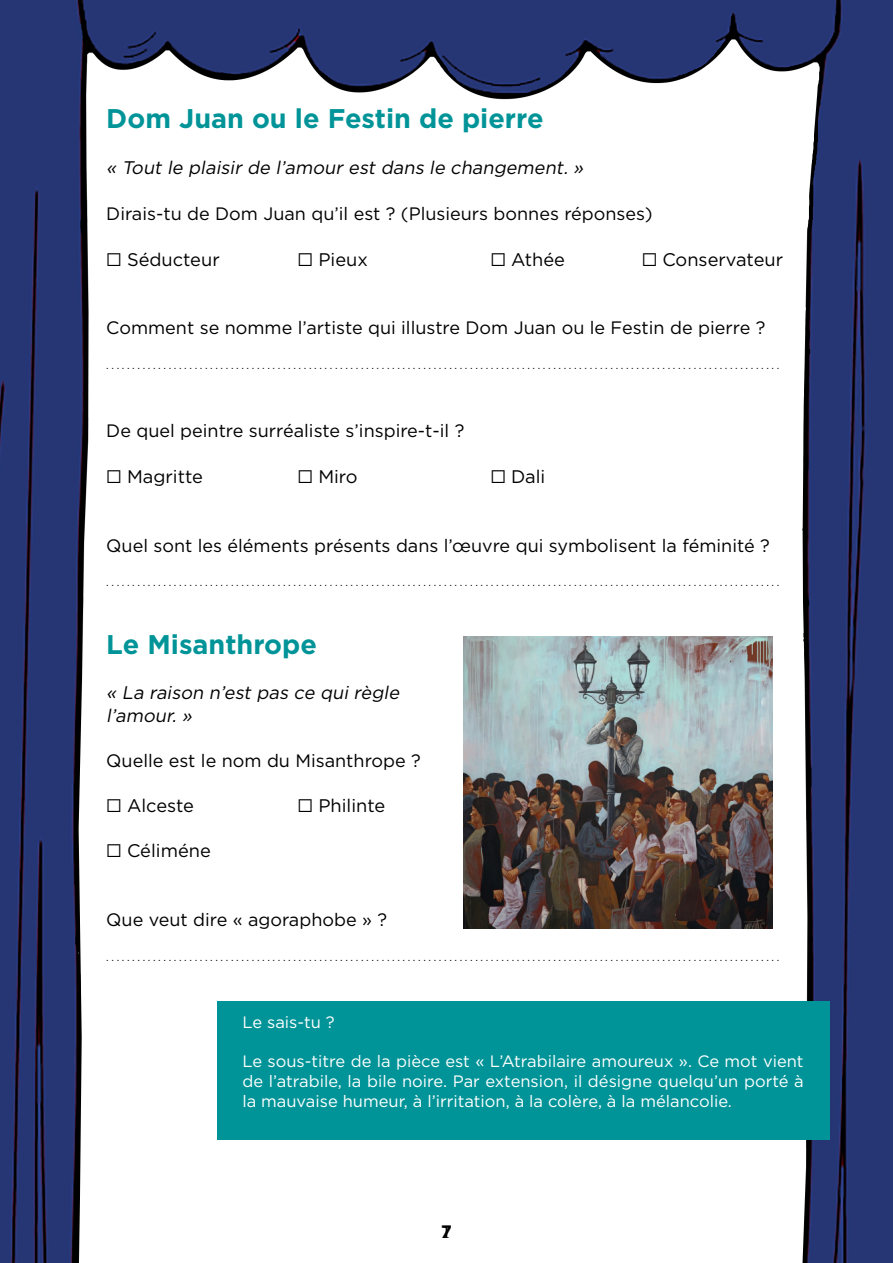
<style>
.page{position:relative;width:893px;height:1263px;background:#fff}
.page>*{position:absolute;margin:0;border:0;box-sizing:border-box;transform-origin:0 0}
.t1{font:700 27px "Gotham";color:#009498}
.t2{font:italic 18.3px/23px "Gotham";color:#000}
.t3{font:18.3px "Gotham";color:#000}
.t4{font:18px "Gotham";color:#000}
.t5{font:18px "Minion Pro";color:#000}
.t6{font:700 18px "Gotham";color:#000}
.t7{font:16.5px/19.8px "Gotham";color:#fff;text-align:justify}
.t8{font:10.5px "Gotham";color:#000}
</style>
<div class="page">
<img style="left:0;top:3px;width:893px;height:1260px">
<hr style="left:0;top:0;width:893px;height:3px;background:#263674">
<img style="left:463px;top:637px;width:310px;height:292px">
<div style="left:217px;top:1002px;width:612px;height:138px;background:#009498"></div>
<p class="t1" style="left:106px;top:100px;width:439px">Dom Juan ou le Festin de pierre</p>
<p class="t2" style="left:106px;top:155px;width:482px">« Tout le plaisir de l’amour est dans le changement. »</p>
<p class="t4" style="left:106px;top:202px;width:548px">Dirais-tu de Dom Juan qu’il est ? (Plusieurs bonnes réponses)</p>
<p class="t3" style="left:106px;top:247px;width:115px">□ Séducteur</p>
<p class="t3" style="left:298px;top:247px;width:72px">□ Pieux</p>
<p class="t3" style="left:490px;top:247px;width:76px">□ Athée</p>
<p class="t3" style="left:642px;top:247px;width:143px">□ Conservateur</p>
<p class="t4" style="left:106px;top:317px;width:661px">Comment se nomme l’artiste qui illustre Dom Juan ou le Festin de pierre ?</p>
<p class="t8" style="left:106px;top:358px;width:675px">..................................................................................................................................</p>
<p class="t4" style="left:106px;top:419px;width:360px">De quel peintre surréaliste s’inspire-t-il ?</p>
<p class="t3" style="left:106px;top:464px;width:98px">□ Magritte</p>
<p class="t3" style="left:298px;top:464px;width:62px">□ Miro</p>
<p class="t3" style="left:490px;top:464px;width:57px">□ Dali</p>
<p class="t4" style="left:106px;top:534px;width:665px">Quel sont les éléments présents dans l’œuvre qui symbolisent la féminité ?</p>
<p class="t8" style="left:106px;top:575px;width:675px">..................................................................................................................................</p>
<p class="t1" style="left:106px;top:626px;width:212px">Le Misanthrope</p>
<p class="t2" style="left:106px;top:680px;width:298px">« La raison n’est pas ce qui règle l’amour. »</p>
<p class="t4" style="left:106px;top:750px;width:316px">Quelle est le nom du Misanthrope ?</p>
<p class="t3" style="left:106px;top:794px;width:89px">□ Alceste</p>
<p class="t3" style="left:298px;top:794px;width:89px">□ Philinte</p>
<p class="t3" style="left:106px;top:839px;width:106px">□ Céliméne</p>
<p class="t4" style="left:106px;top:908px;width:282px">Que veut dire « agoraphobe » ?</p>
<p class="t8" style="left:106px;top:950px;width:675px">..................................................................................................................................</p>
<p class="t7" style="left:242px;top:1012px;width:94px">Le sais-tu ?</p>
<p class="t7" style="left:242px;top:1051px;width:563px">Le sous-titre de la pièce est « L’Atrabilaire amoureux ». Ce mot vient de l’atrabile, la bile noire. Par extension, il désigne quelqu’un porté à la mauvaise humeur, à l’irritation, à la colère, à la mélancolie.</p>
<p class="t6" style="left:441px;top:1220px;width:13px">7</p>
<h3 class="t5" style="left:442px;top:1220px;width:10px">1</h3>
</div>
